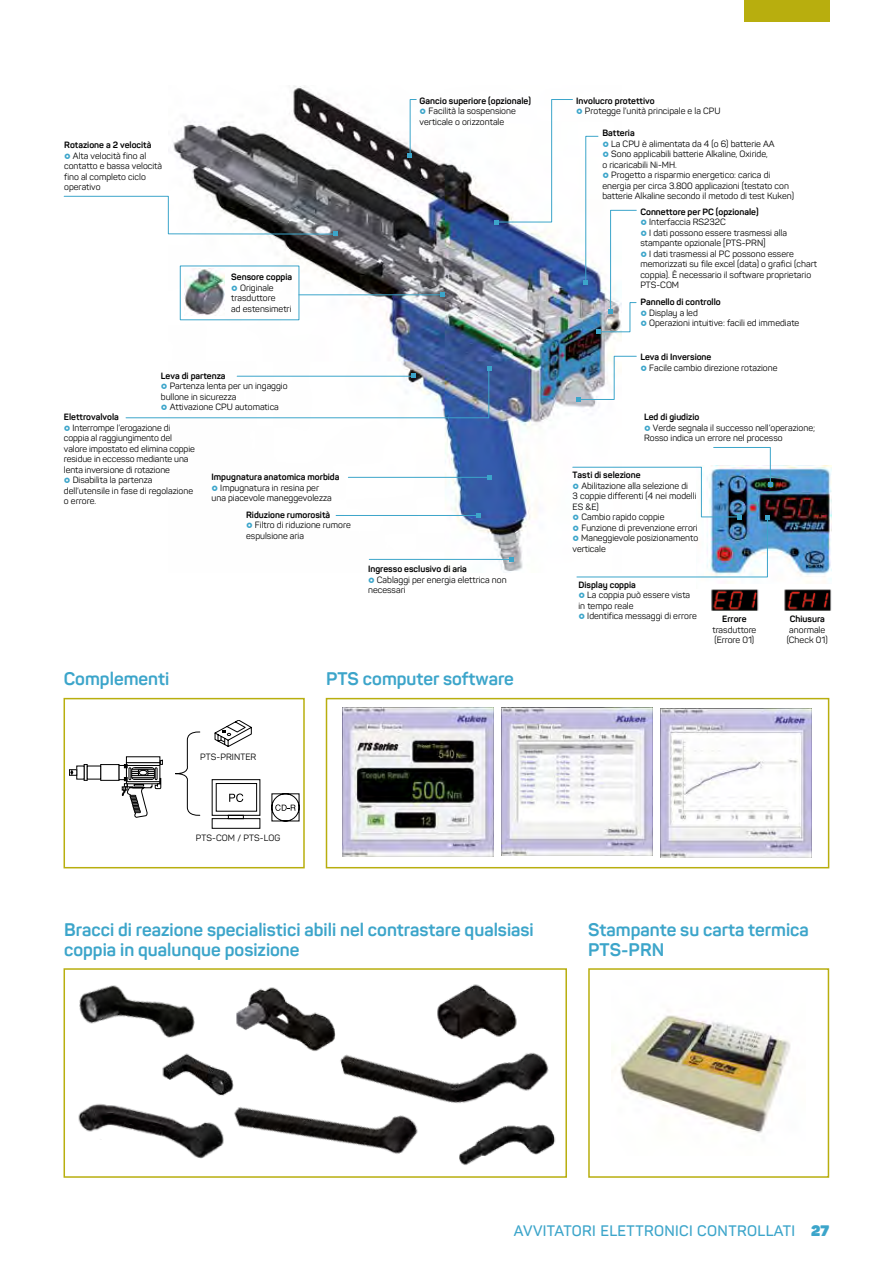
<style>
.page{position:relative;width:893px;height:1263px;background:#fff}
.page>*{position:absolute;margin:0;border:0;box-sizing:border-box;transform-origin:0 0}
.t1{font:700 18px/19.5px "Panton";color:#3ca5ca}
.t2{font:600 15px "Panton";letter-spacing:.025em;color:#3ca5ca}
.t3{font:9px/10.5px "Panton";color:#000}
.t4{font:700 9px "Panton";color:#000}
.s1{font-weight:800}
</style>
<div class="page">
<div style="left:744px;top:0;width:85px;height:21px;background:#b8ae0e"></div>
<div style="left:64px;top:698px;width:241px;height:170px;border:2px solid #b8ae0e"></div>
<svg style="left:126px;top:757px;width:34px;height:3px"></svg>
<div style="left:69px;top:769px;width:8px;height:6px;border:1px solid #000"></div>
<svg style="left:70px;top:760px;width:93px;height:57px"></svg>
<svg style="left:175px;top:731px;width:25px;height:85px"></svg>
<svg style="left:212px;top:779px;width:48px;height:49px"></svg>
<svg style="left:272px;top:794px;width:27px;height:27px"></svg>
<svg style="left:215px;top:720px;width:37px;height:27px"></svg>
<div style="left:64px;top:968px;width:503px;height:210px;border:2px solid #b8ae0e"></div>
<img style="left:63px;top:968px;width:153px;height:84px">
<img style="left:236px;top:987px;width:100px;height:64px">
<img style="left:459px;top:1124px;width:97px;height:41px">
<img style="left:437px;top:984px;width:80px;height:56px">
<img style="left:158px;top:1048px;width:76px;height:48px">
<img style="left:333px;top:1042px;width:216px;height:62px">
<img style="left:78px;top:1104px;width:146px;height:55px">
<img style="left:225px;top:1103px;width:203px;height:75px">
<div style="left:588px;top:968px;width:241px;height:210px;border:2px solid #b8ae0e"></div>
<img style="left:615px;top:1015px;width:176px;height:118px">
<img style="left:168px;top:85px;width:453px;height:488px">
<img style="left:728px;top:466px;width:103px;height:117px">
<img style="left:711px;top:589px;width:121px;height:22px">
<svg style="left:477px;top:513px;width:4px;height:4px"></svg>
<svg style="left:487px;top:475px;width:4px;height:4px"></svg>
<svg style="left:509px;top:557px;width:4px;height:5px"></svg>
<svg style="left:440px;top:292px;width:4px;height:5px"></svg>
<div style="left:180px;top:266px;width:119px;height:54px;border:1px solid #3ca5ca"></div>
<hr style="left:336px;top:515px;width:143px;height:1px;background:#3ca5ca">
<hr style="left:348px;top:477px;width:141px;height:1px;background:#3ca5ca">
<svg style="left:63px;top:196px;width:275px;height:40px"></svg>
<hr style="left:369px;top:559px;width:142px;height:1px;background:#3ca5ca">
<hr style="left:299px;top:294px;width:143px;height:1px;background:#3ca5ca">
<img style="left:185px;top:268px;width:39px;height:48px">
<img style="left:342px;top:707px;width:151px;height:149px">
<img style="left:502px;top:707px;width:150px;height:149px">
<img style="left:661px;top:709px;width:150px;height:148px">
<div style="left:326px;top:698px;width:503px;height:170px;border:2px solid #b8ae0e"></div>
<svg style="left:576px;top:355px;width:61px;height:47px"></svg>
<svg style="left:408px;top:99px;width:18px;height:59px"></svg>
<svg style="left:247px;top:523px;width:5px;height:5px"></svg>
<svg style="left:125px;top:367px;width:366px;height:51px"></svg>
<svg style="left:232px;top:285px;width:5px;height:6px"></svg>
<svg style="left:212px;top:485px;width:6px;height:6px"></svg>
<svg style="left:494px;top:99px;width:143px;height:235px"></svg>
<svg style="left:572px;top:447px;width:200px;height:131px"></svg>
<p class="t4" style="left:64px;top:139px;width:89px">Rotazione a 2 velocità</p>
<p class="t3" style="left:64px;top:150px;width:99px;text-indent:9px">Alta velocità fino al contatto e bassa velocità fino al completo ciclo operativo</p>
<p class="t4" style="left:420px;top:95px;width:113px">Gancio superiore (opzionale)</p>
<p class="t3" style="left:420px;top:106px;width:98px;text-indent:9px">Facilità la sospensione verticale o orizzontale</p>
<p class="t4" style="left:231px;top:271px;width:62px">Sensore coppia</p>
<p class="t3" style="left:231px;top:282px;width:62px;text-indent:9px">Originale trasduttore<br>ad estensimetri</p>
<p class="t4" style="left:161px;top:370px;width:66px">Leva di partenza</p>
<p class="t3" style="left:161px;top:381px;width:128px;text-indent:9px">Partenza lenta per un ingaggio bullone in sicurezza</p>
<p class="t3" style="left:170px;top:402px;width:111px">Attivazione CPU automatica</p>
<p class="t4" style="left:64px;top:411px;width:57px">Elettrovalvola</p>
<p class="t3" style="left:73px;top:422px;width:99px">Interrompe l’erogazione di</p>
<p class="t3" style="left:64px;top:433px;width:110px">coppia al raggiungimento del</p>
<p class="t3" style="left:64px;top:443px;width:132px">valore impostato ed elimina coppie</p>
<p class="t3" style="left:64px;top:454px;width:126px">residue in eccesso mediante una</p>
<p class="t3" style="left:64px;top:464px;width:108px">lenta inversione di rotazione</p>
<p class="t3" style="left:73px;top:475px;width:81px">Disabilita la partenza</p>
<p class="t3" style="left:64px;top:485px;width:131px">dell’utensile in fase di regolazione</p>
<p class="t3" style="left:64px;top:496px;width:34px">o errore.</p>
<p class="t4" style="left:211px;top:472px;width:130px">Impugnatura anatomica morbida</p>
<p class="t3" style="left:211px;top:482px;width:122px;text-align:center">Impugnatura in resina per<br>una piacevole maneggevolezza</p>
<p class="t4" style="left:246px;top:509px;width:86px">Riduzione rumorosità</p>
<p class="t3" style="left:246px;top:520px;width:106px;text-indent:9px">Filtro di riduzione rumore espulsione aria</p>
<p class="t4" style="left:368px;top:563px;width:100px">Ingresso esclusivo di aria</p>
<p class="t3" style="left:368px;top:574px;width:140px;text-indent:9px">Cablaggi per energia elettrica non necessari</p>
<h1 class="t1" style="left:64px;top:669px;width:107px">Complementi</h1>
<h1 class="t1" style="left:326px;top:669px;width:189px">PTS computer software</h1>
<p class="t3" style="left:200px;top:752px;width:58px">PTS-PRINTER</p>
<p class="t3" style="left:196px;top:832px;width:86px">PTS-COM / PTS-LOG</p>
<h1 class="t1" style="left:64px;top:920px;width:471px">Bracci di reazione specialistici abili nel contrastare qualsiasi coppia in qualunque posizione</h1>
<p class="t4" style="left:576px;top:95px;width:80px">Involucro protettivo</p>
<p class="t3" style="left:585px;top:106px;width:137px">Protegge l’unità principale e la CPU</p>
<p class="t4" style="left:602px;top:127px;width:34px">Batteria</p>
<p class="t3" style="left:611px;top:138px;width:165px">La CPU è alimentata da 4 (o 6) batterie AA</p>
<p class="t3" style="left:611px;top:149px;width:158px">Sono applicabili batterie Alkaline, Oxiride,</p>
<p class="t3" style="left:602px;top:159px;width:76px">o ricaricabili Ni-MH.</p>
<p class="t3" style="left:611px;top:170px;width:161px">Progetto a risparmio energetico: carica di</p>
<p class="t3" style="left:602px;top:180px;width:188px">energia per circa 3.800 applicazioni (testato con</p>
<p class="t3" style="left:602px;top:191px;width:193px">batterie Alkaline secondo il metodo di test Kuken)</p>
<p class="t4" style="left:640px;top:206px;width:120px">Connettore per PC (opzionale)</p>
<p class="t3" style="left:649px;top:217px;width:78px">Interfaccia RS232C</p>
<p class="t3" style="left:649px;top:227px;width:139px">I dati possono essere trasmessi alla</p>
<p class="t3" style="left:640px;top:238px;width:127px">stampante opzionale [PTS-PRN]</p>
<p class="t3" style="left:649px;top:248px;width:146px">I dati trasmessi al PC possono essere</p>
<p class="t3" style="left:640px;top:259px;width:178px">memorizzati su file excel (data) o grafici (chart</p>
<p class="t3" style="left:640px;top:269px;width:172px">coppia). È necessario il software proprietario</p>
<p class="t3" style="left:640px;top:280px;width:40px">PTS-COM</p>
<p class="t4" style="left:640px;top:296px;width:82px">Pannello di controllo</p>
<p class="t3" style="left:649px;top:307px;width:152px">Display a led<br>Operazioni intuitive: facili ed immediate</p>
<p class="t4" style="left:640px;top:352px;width:73px">Leva di Inversione</p>
<p class="t3" style="left:649px;top:362px;width:130px">Facile cambio direzione rotazione</p>
<p class="t4" style="left:644px;top:411px;width:57px">Led di giudizio</p>
<p class="t3" style="left:644px;top:422px;width:173px;text-indent:9px">Verde segnala il successo nell’operazione;<br>Rosso indica un errore nel processo</p>
<p class="t4" style="left:572px;top:470px;width:70px">Tasti di selezione</p>
<p class="t3" style="left:581px;top:480px;width:108px">Abilitazione alla selezione di</p>
<p class="t3" style="left:572px;top:491px;width:125px">3 coppie differenti (4 nei modelli</p>
<p class="t3" style="left:572px;top:501px;width:28px">ES &amp;E)</p>
<p class="t3" style="left:581px;top:512px;width:85px">Cambio rapido coppie</p>
<p class="t3" style="left:581px;top:522px;width:118px">Funzione di prevenzione errori</p>
<p class="t3" style="left:581px;top:533px;width:119px">Maneggievole posizionamento</p>
<p class="t3" style="left:572px;top:543px;width:35px">verticale</p>
<p class="t4" style="left:578px;top:579px;width:59px">Display coppia</p>
<p class="t3" style="left:578px;top:590px;width:113px;text-indent:9px">La coppia può essere vista in tempo reale</p>
<p class="t3" style="left:587px;top:611px;width:111px">Identifica messaggi di errore</p>
<p class="t4" style="left:722px;top:613px;width:26px">Errore</p>
<p class="t3" style="left:712px;top:624px;width:45px">trasduttore (Errore 01)</p>
<p class="t4" style="left:790px;top:613px;width:37px">Chiusura</p>
<p class="t3" style="left:787px;top:624px;width:42px">anormale (Check 01)</p>
<h1 class="t1" style="left:588px;top:920px;width:222px">Stampante su carta termica<br>PTS-PRN</h1>
<h2 class="t2" style="left:514px;top:1221px;width:317px">AVVITATORI ELETTRONICI CONTROLLATI <span class="s1">27</span></h2>
</div>
